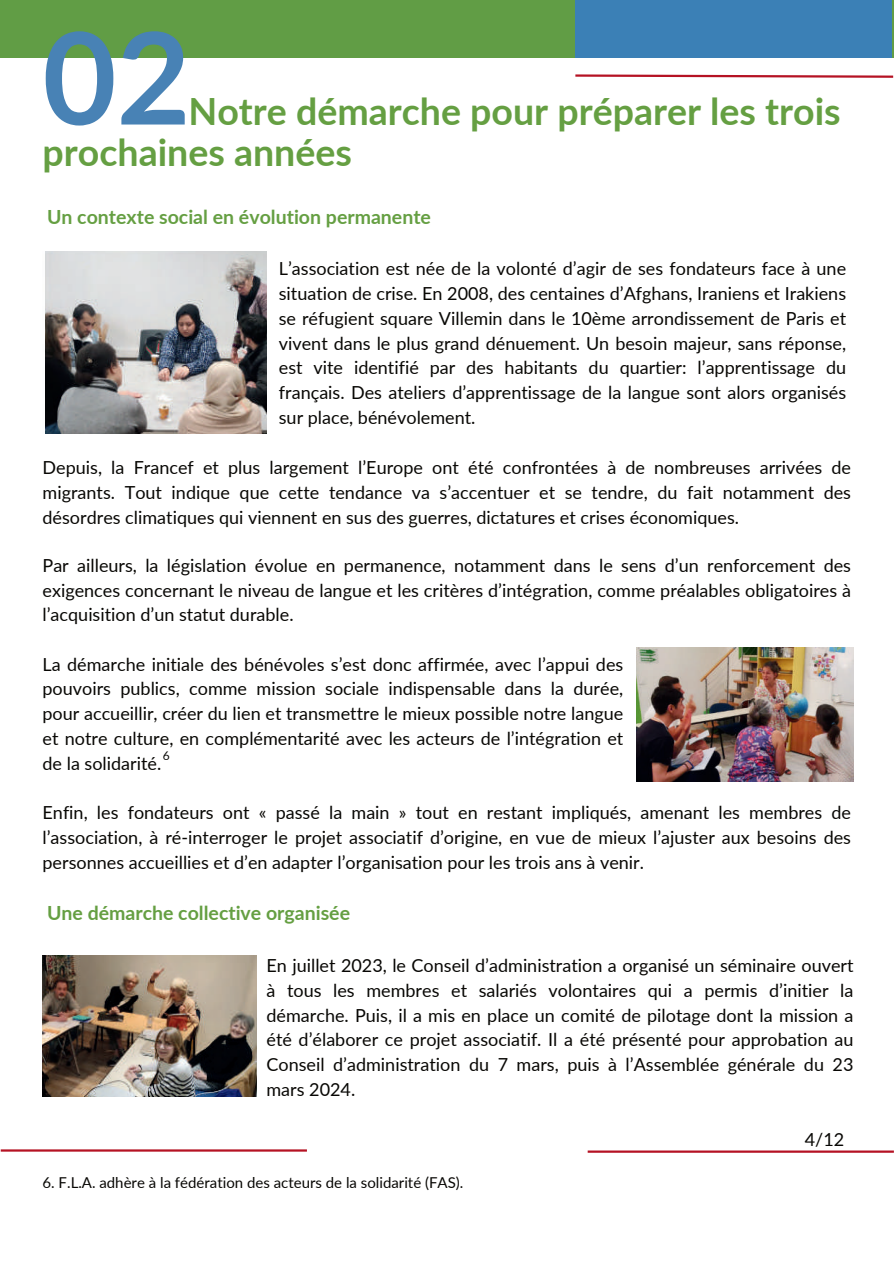
<style>
.page{position:relative;width:894px;height:1264px;background:#fff}
.page>*{position:absolute;margin:0;border:0;box-sizing:border-box;transform-origin:0 0}
.t1{font:700 127.5px "Lato";color:#4882b5}
.t2{font:700 37.5px/41.7px "Lato";color:#659f42}
.t3{font:700 19.5px "Lato";color:#659f42}
.t4{font:18px/24.8px "Lato";color:#080704;text-align:justify}
.t5{font:15px "Lato";color:#080704}
.t6{font:12px "Lato";color:#080704}
</style>
<div class="page">
<div style="left:0;top:0;width:575px;height:58px;background:#619d45"></div>
<div style="left:575px;top:0;width:318px;height:58px;background:#3b80b6"></div>
<hr style="left:892px;top:0;width:1px;height:58px;background:#619d45">
<hr style="left:587px;top:1150px;width:306px;height:2px;background:#b51223">
<hr style="left:1px;top:1149px;width:306px;height:2px;background:#b51223">
<svg style="left:575px;top:74px;width:318px;height:4px"></svg>
<img style="left:45px;top:251px;width:221px;height:182px">
<img style="left:636px;top:647px;width:217px;height:134px">
<img style="left:43px;top:955px;width:213px;height:141px">
<h1 class="t1" style="left:43px;top:-16px;width:149px">02</h1>
<h2 class="t2" style="left:43px;top:89px;width:799px;text-indent:146px">Notre démarche pour préparer les trois prochaines années</h2>
<p class="t3" style="left:47px;top:203px;width:385px">Un contexte social en évolution permanente</p>
<p class="t4" style="left:279px;top:256px;width:568px">L’association est née de la volonté d’agir de ses fondateurs face à une situation de crise. En 2008, des centaines d’Afghans, Iraniens et Irakiens se réfugient square Villemin dans le 10ème arrondissement de Paris et vivent dans le plus grand dénuement. Un besoin majeur, sans réponse, est vite identifié par des habitants du quartier: l’apprentissage du français. Des ateliers d’apprentissage de la langue sont alors organisés sur place, bénévolement.</p>
<p class="t4" style="left:43px;top:454px;width:809px">Depuis, la Francef et plus largement l’Europe ont été confrontées à de nombreuses arrivées de migrants. Tout indique que cette tendance va s’accentuer et se tendre, du fait notamment des désordres climatiques qui viennent en sus des guerres, dictatures et crises économiques.</p>
<p class="t4" style="left:43px;top:552px;width:809px">Par ailleurs, la législation évolue en permanence, notamment dans le sens d’un renforcement des exigences concernant le niveau de langue et les critères d’intégration, comme préalables obligatoires à l’acquisition d’un statut durable.</p>
<p class="t4" style="left:43px;top:651px;width:582px">La démarche initiale des bénévoles s’est donc affirmée, avec l’appui des pouvoirs publics, comme mission sociale indispensable dans la durée, pour accueillir, créer du lien et transmettre le mieux possible notre langue et notre culture, en complémentarité avec les acteurs de l’intégration et de la solidarité.</p>
<p class="t4" style="left:43px;top:799px;width:809px">Enfin, les fondateurs ont « passé la main » tout en restant impliqués, amenant les membres de l’association, à ré-interroger le projet associatif d’origine, en vue de mieux l’ajuster aux besoins des personnes accueillies et d’en adapter l’organisation pour les trois ans à venir.</p>
<p class="t6" style="left:163px;top:746px;width:8px">6</p>
<p class="t3" style="left:47px;top:898px;width:304px">Une démarche collective organisée</p>
<p class="t4" style="left:266px;top:952px;width:588px">En juillet 2023, le Conseil d’administration a organisé un séminaire ouvert à tous les membres et salariés volontaires qui a permis d’initier la démarche. Puis, il a mis en place un comité de pilotage dont la mission a été d’élaborer ce projet associatif. Il a été présenté pour approbation au Conseil d’administration du 7 mars, puis à l’Assemblée générale du 23 mars 2024.</p>
<p class="t5" style="left:43px;top:1172px;width:422px">6. F.L.A. adhère à la fédération des acteurs de la solidarité (FAS).</p>
<p class="t4" style="left:804px;top:1125px;width:41px">4/12</p>
</div>
